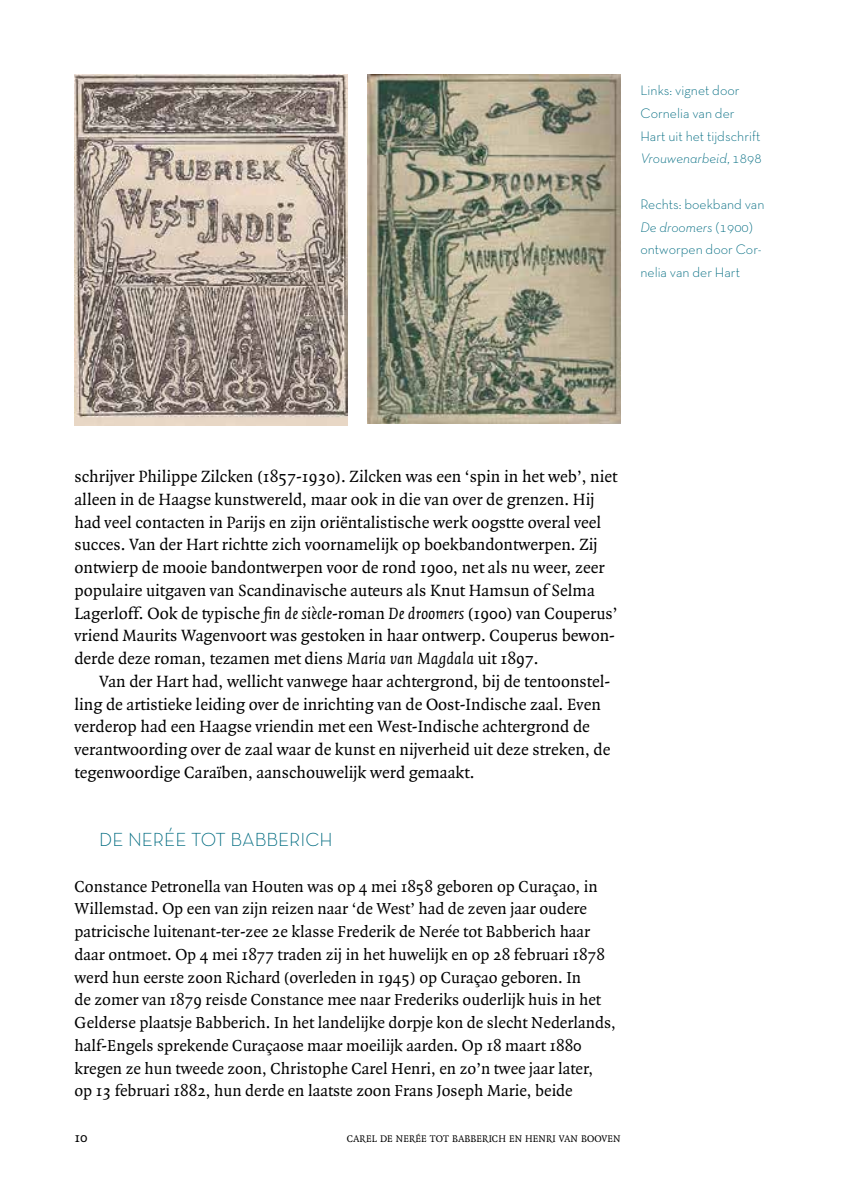
<style>
.page{position:relative;width:844px;height:1191px;background:#fff}
.page>*{position:absolute;margin:0;border:0;box-sizing:border-box;transform-origin:0 0}
.t1{font:300 19.25px "Neutra Text";color:#006b80}
.t2{font:17.5px/22.8px "Quadraat";color:#000}
.t3{font:17.15px/22.8px "Quadraat";color:#000}
.t4{font:14.88px "Quadraat";color:#000}
.t5{font:300 14px/22.8px "Neutra Text TF";color:#006b80}
.t6{font:10.33px "Quadraat";color:#000}
.s1{font-style:italic}
</style>
<div class="page">
<img style="left:74px;top:74px;width:273px;height:351px">
<img style="left:367px;top:74px;width:253px;height:349px">
<p class="t5" style="left:640px;top:79px;width:123px">Links: vignet door<br>Cornelia van der<br>H art uit het tijdschrift<br><span class="s1">Vrouwenarbeid</span>, 1898</p>
<p class="t5" style="left:640px;top:192px;width:126px">Rechts: boekband van<br><span class="s1">De droomers</span> (1900) ontworpen door Cor&shy;nelia van der Hart</p>
<p class="t2" style="left:74px;top:465px;width:544px">schrijver Philippe Zilcken (1857-1930). Zilcken was een ‘spin in het web’, niet alleen in de Haagse kunstwereld, maar ook in die van over de grenzen. Hij had veel contacten in Parijs en zijn oriëntalistische werk oogstte overal veel succes. Van der Hart richtte zich voornamelijk op boekbandontwerpen. Zij ontwierp de mooie bandontwerpen voor de rond 1900, net als nu weer, zeer populaire uitgaven van Scandinavische auteurs als Knut Hamsun of Selma Lagerloff. Ook de typische <span class="s1">fin de siècle</span>-roman <span class="s1">De droomers</span> (1900) van Couperus’ vriend Maurits Wagenvoort was gestoken in haar ontwerp. Couperus bewon&shy;derde deze roman, tezamen met diens <span class="s1">Maria van Magdala</span> uit 1897.</p>
<p class="t2" style="left:74px;top:670px;width:537px;text-indent:25px">Van der Hart had, wellicht vanwege haar achtergrond, bij de tentoonstel&shy;ling de artistieke leiding over de inrichting van de Oost-Indische zaal. Even verderop had een Haagse vriendin met een West-Indische achtergrond de verantwoording over de zaal waar de kunst en nijverheid uit deze streken, de tegenwoordige Caraïben, aanschouwelijk werd gemaakt.</p>
<p class="t1" style="left:99px;top:828px;width:235px">DE N ERÉE TOT BABBERICH</p>
<p class="t3" style="left:74px;top:875px;width:542px">Constance Petronella van Houten was op 4 mei 1858 geboren op Curaçao, in Willemstad. Op een van zijn reizen naar ‘de West’ had de zeven jaar oudere patricische luitenant-ter-zee 2e klasse Frederik de Nerée tot Babberich haar daar ontmoet. Op 4 mei 1877 traden zij in het huwelijk en op 28 februari 1878 werd hun eerste zoon Richard (overleden in 1945) op Curaçao geboren. In<br>de zomer van 1879 reisde Constance mee naar Frederiks ouderlijk huis in het Gelderse plaatsje Babberich. In het landelijke dorpje kon de slecht Nederlands, half-Engels sprekende Curaçaose maar moeilijk aarden. Op 18 maart 1880 kregen ze hun tweede zoon, Christophe Carel Henri, en zo’n twee jaar later,<br>op 13 februari 1882, hun derde en laatste zoon Frans Joseph Marie, beide</p>
<p class="t4" style="left:74px;top:1129px;width:15px">10</p>
<p class="t6" style="left:347px;top:1133px;width:275px">CAREL DE NERÉE TOT BABBERICH EN HENRI VAN BOOVEN</p>
</div>
